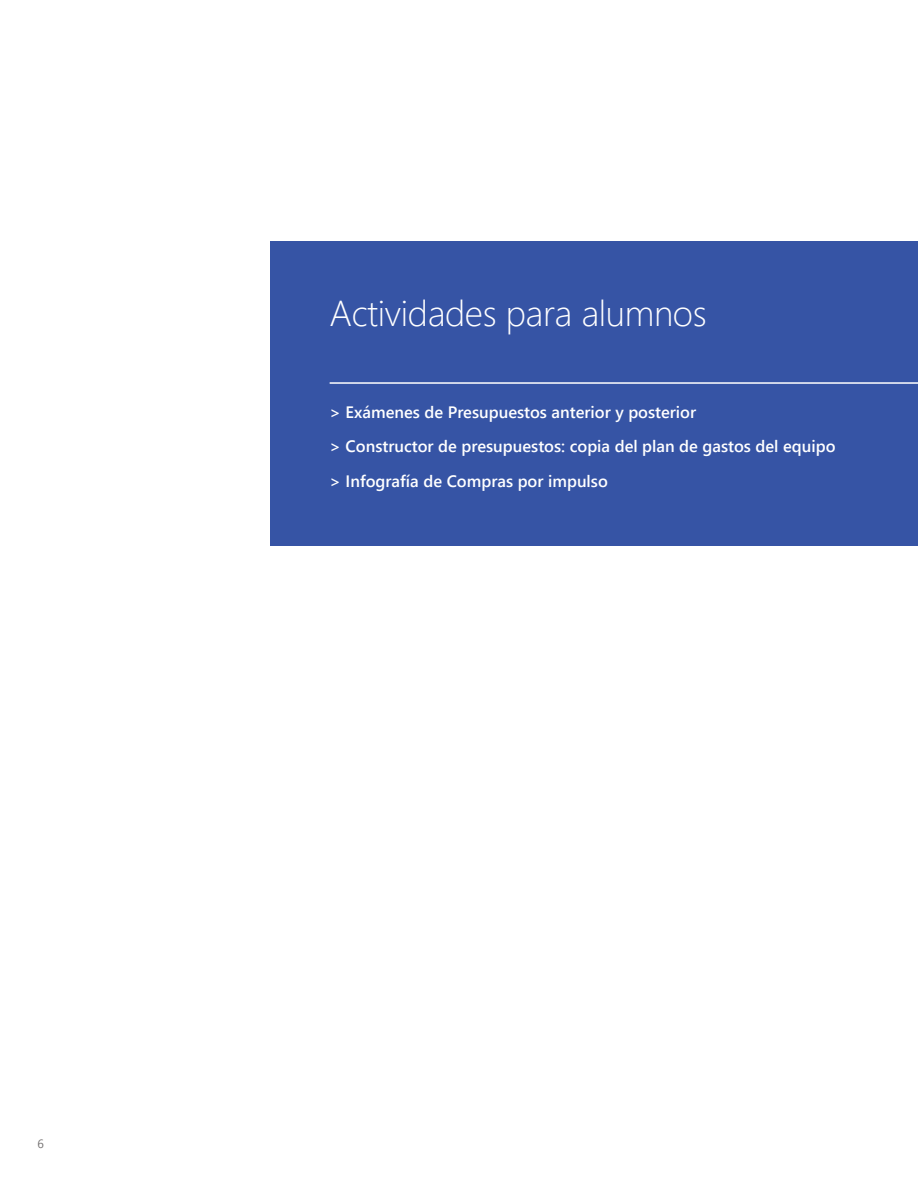
<style>
.page{position:relative;width:918px;height:1188px;background:#fff}
.page>*{position:absolute;margin:0;border:0;box-sizing:border-box;transform-origin:0 0}
.t1{font:300 36px "Segoe UI";letter-spacing:-.01em;color:#fff}
.t2{font:600 16.5px/34.5px "Segoe UI";color:#fff}
.t3{font:12px "Segoe UI";color:#757272}
</style>
<div class="page">
<div style="left:270px;top:242px;width:648px;height:304px;background:#3654a5"></div>
<hr style="left:330px;top:382px;width:588px;height:2px;background:#fff">
<p class="t3" style="left:38px;top:1135px;width:8px">6</p>
<h1 class="t1" style="left:330px;top:286px;width:379px">Actividades para alumnos</h1>
<p class="t2" style="left:330px;top:394px;width:507px">&gt; Exámenes de Presupuestos anterior y posterior<br>&gt; Constructor de presupuestos: copia del plan de gastos del equipo &gt; Infografía de Compras por impulso</p>
</div>
